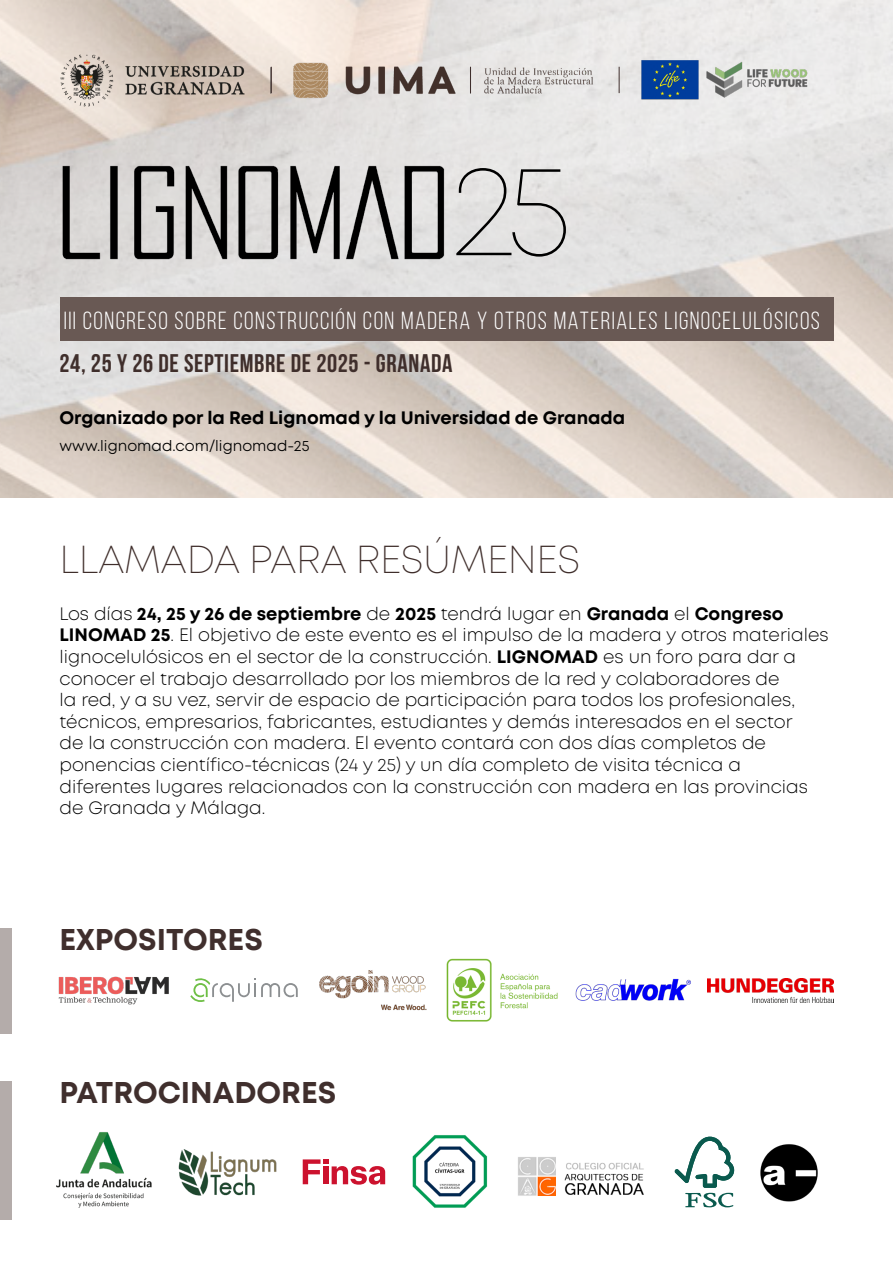
<style>
.page{position:relative;width:893px;height:1263px;background:#fff}
.page>*{position:absolute;margin:0;border:0;box-sizing:border-box;transform-origin:0 0}
.t1{font:100 129.15px "Mont";color:#000}
.t2{font:200 39px "Mont";letter-spacing:-.01em;color:#3f2e2b}
.t3{font:700 30px "Mont";color:#402f2d}
.t4{font:700 25.5px "Bebas Neue";letter-spacing:.025em;color:#3f2e2b}
.t5{font:24.75px "Bebas Neue";letter-spacing:.06em;color:#fff}
.t6{font:300 18px/21.6px "Mont";color:#000}
.t7{font:700 18px "Mont";color:#000}
.t8{font:15px "Mont";color:#000}
.s1{font-weight:700}
</style>
<div class="page">
<svg style="left:0;top:0;width:893px;height:497px;background:#dfd9d4"></svg>
<img style="left:60px;top:163px;width:386px;height:101px">
<div style="left:60px;top:297px;width:773px;height:44px;background:#695954"></div>
<img style="left:60px;top:51px;width:536px;height:58px">
<img style="left:641px;top:54px;width:168px;height:50px">
<svg style="left:271px;top:67px;width:1px;height:26px"></svg>
<svg style="left:470px;top:67px;width:1px;height:26px"></svg>
<svg style="left:619px;top:67px;width:1px;height:26px"></svg>
<img style="left:319px;top:970px;width:108px;height:41px">
<img style="left:58px;top:976px;width:111px;height:29px">
<svg style="left:190px;top:978px;width:108px;height:24px"></svg>
<img style="left:446px;top:958px;width:112px;height:64px">
<img style="left:575px;top:979px;width:116px;height:22px">
<div style="left:0;top:928px;width:12px;height:105px;background:#b4acaa"></div>
<div style="left:0;top:1081px;width:12px;height:139px;background:#b4acaa"></div>
<img style="left:708px;top:978px;width:126px;height:24px">
<img style="left:178px;top:1149px;width:98px;height:47px">
<img style="left:56px;top:1132px;width:96px;height:76px">
<svg style="left:303px;top:1159px;width:82px;height:26px"></svg>
<img style="left:412px;top:1135px;width:76px;height:73px">
<img style="left:760px;top:1144px;width:58px;height:58px">
<img style="left:518px;top:1157px;width:126px;height:39px">
<svg style="left:674px;top:1137px;width:60px;height:70px"></svg>
<h1 class="t1" style="left:451px;top:131px;width:122px">25</h1>
<h3 class="t5" style="left:64px;top:307px;width:758px">III CONGRESO SOBRE CONSTRUCCIÓN CON MADERA Y OTROS MATERIALES LIGNOCELULÓSICOS</h3>
<h3 class="t4" style="left:60px;top:349px;width:394px">24, 25 Y 26 DE SEPTIEMBRE DE 2025 - GRANADA</h3>
<p class="t7" style="left:60px;top:406px;width:567px">Organizado por la Red Lignomad y la Universidad de Granada</p>
<p class="t8" style="left:60px;top:436px;width:251px">www.lignomad.com/lignomad-25</p>
<h2 class="t2" style="left:60px;top:535px;width:522px">LLAMADA PARA RESÚMENES</h2>
<p class="t6" style="left:60px;top:603px;width:771px">Los días <span class="s1">24, 25 y 26 de septiembre</span> de <span class="s1">2025</span> tendrá lugar en <span class="s1">Granada</span> el <span class="s1">Congreso LINOMAD 25</span>. El objetivo de este evento es el impulso de la madera y otros materiales lignocelulósicos en el sector de la construcción. <span class="s1">LIGNOMAD</span> es un foro para dar a conocer el trabajo desarrollado por los miembros de la red y colaboradores de<br>la red, y a su vez, servir de espacio de participación para todos los profesionales, técnicos, empresarios, fabricantes, estudiantes y demás interesados en el sector<br>de la construcción con madera. El evento contará con dos días completos de ponencias científico-técnicas (24 y 25) y un día completo de visita técnica a diferentes lugares relacionados con la construcción con madera en las provincias de Granada y Málaga.</p>
<h3 class="t3" style="left:59px;top:920px;width:205px">EXPOSITORES</h3>
<h3 class="t3" style="left:59px;top:1073px;width:279px">PATROCINADORES</h3>
</div>
